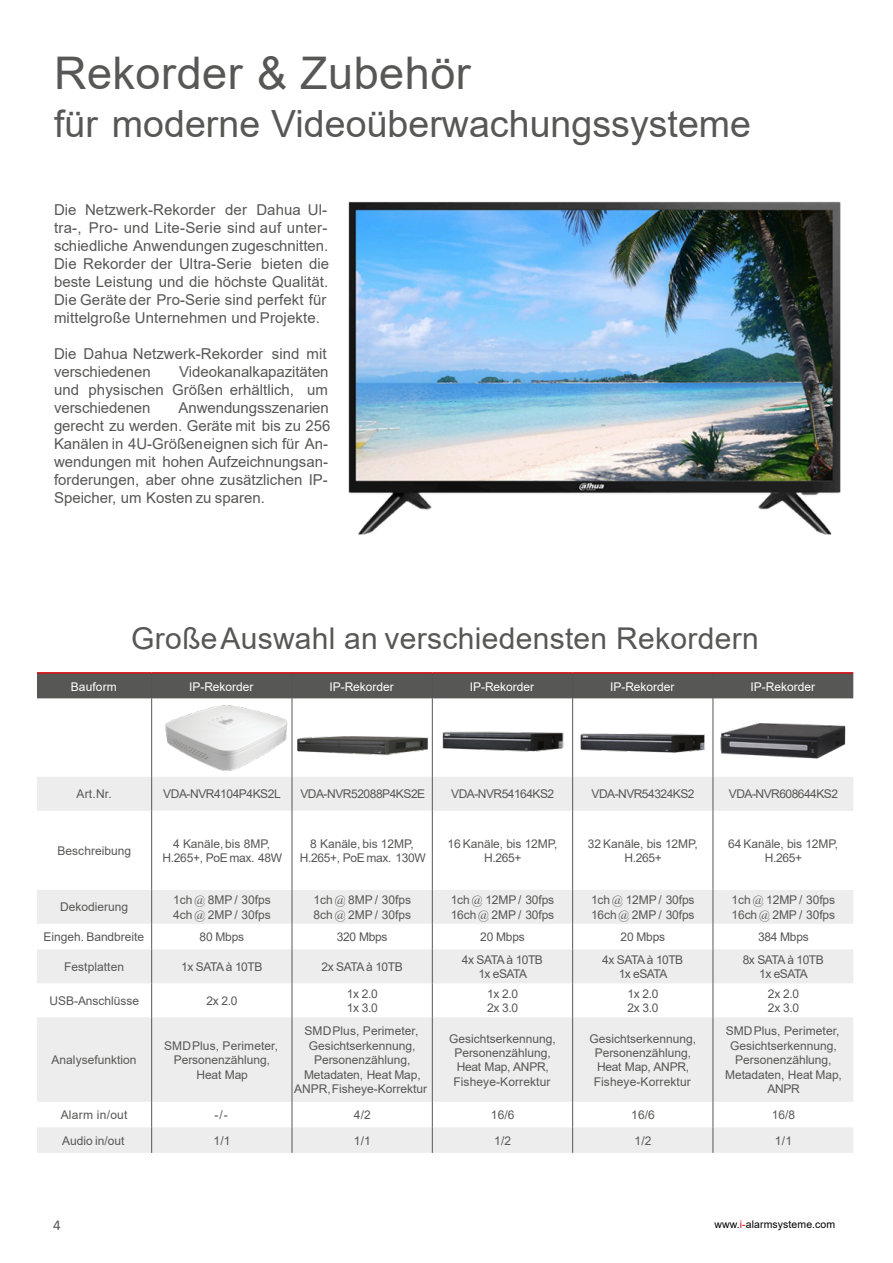
<style>
.page{position:relative;width:893px;height:1263px;background:#fff}
.page>*{position:absolute;margin:0;border:0;box-sizing:border-box;transform-origin:0 0}
.t1{font:45px "Arial";letter-spacing:.01em;color:#575756}
.t2{font:37.5px "Arial";color:#575756}
.t3{font:30px "Arial";letter-spacing:.01em;color:#575756}
.t4{font:15px/18px "Arial";color:#575756}
.t5{font:15px "Calibri";color:#575756}
.t6{font:12px/14.4px "Arial";letter-spacing:-.005em;color:#575756;text-align:center}
.t7{font:12px/14.4px "Arial";letter-spacing:-.04em;color:#575756;text-align:center}
.t8{font:12px "Arial";color:#fff}
.t9{font:12px "Arial";letter-spacing:.02em;color:#575756}
.t10{font:10.5px "Arial";letter-spacing:.01em;color:#000}
.s1{font-family:"Bookman Old Style"}
.s2{color:#db0812}
</style>
<div class="page">
<svg style="left:37px;top:777px;width:816px;height:376px;fill:#ededed"></svg>
<svg style="left:152px;top:811px;width:280px;height:79px"></svg>
<div style="left:713px;top:811px;width:140px;height:79px;background:#fff"></div>
<svg style="left:152px;top:949px;width:701px;height:204px;fill:#ededed"></svg>
<div style="left:37px;top:674px;width:816px;height:24px;background:#575756"></div>
<hr style="left:37px;top:672px;width:115px;height:2px;background:#db0913">
<hr style="left:152px;top:672px;width:140px;height:2px;background:#db0913">
<hr style="left:292px;top:672px;width:140px;height:2px;background:#db0913">
<hr style="left:432px;top:672px;width:141px;height:2px;background:#db0913">
<hr style="left:573px;top:672px;width:140px;height:2px;background:#db0913">
<hr style="left:713px;top:672px;width:140px;height:2px;background:#db0913">
<hr style="left:151px;top:698px;width:1px;height:79px;background:#575756">
<hr style="left:151px;top:777px;width:1px;height:34px;background:#575756">
<hr style="left:151px;top:811px;width:1px;height:79px;background:#575756">
<hr style="left:151px;top:890px;width:1px;height:34px;background:#575756">
<svg style="left:151px;top:924px;width:1px;height:25px"></svg>
<hr style="left:151px;top:949px;width:1px;height:34px;background:#575756">
<hr style="left:151px;top:983px;width:1px;height:34px;background:#575756">
<hr style="left:151px;top:1017px;width:1px;height:85px;background:#575756">
<svg style="left:151px;top:1102px;width:1px;height:51px"></svg>
<hr style="left:292px;top:698px;width:1px;height:79px;background:#575756">
<hr style="left:292px;top:777px;width:1px;height:34px;background:#575756">
<hr style="left:292px;top:811px;width:1px;height:79px;background:#575756">
<hr style="left:292px;top:890px;width:1px;height:34px;background:#575756">
<svg style="left:292px;top:924px;width:1px;height:25px"></svg>
<hr style="left:292px;top:949px;width:1px;height:34px;background:#575756">
<hr style="left:292px;top:983px;width:1px;height:34px;background:#575756">
<hr style="left:292px;top:1017px;width:1px;height:85px;background:#575756">
<svg style="left:292px;top:1102px;width:1px;height:51px"></svg>
<hr style="left:432px;top:698px;width:1px;height:79px;background:#575756">
<hr style="left:432px;top:777px;width:1px;height:34px;background:#575756">
<hr style="left:432px;top:811px;width:1px;height:79px;background:#575756">
<hr style="left:432px;top:890px;width:1px;height:34px;background:#575756">
<svg style="left:432px;top:924px;width:1px;height:25px"></svg>
<hr style="left:432px;top:949px;width:1px;height:34px;background:#575756">
<hr style="left:432px;top:983px;width:1px;height:34px;background:#575756">
<hr style="left:432px;top:1017px;width:1px;height:85px;background:#575756">
<svg style="left:432px;top:1102px;width:1px;height:51px"></svg>
<hr style="left:572px;top:698px;width:1px;height:79px;background:#575756">
<hr style="left:572px;top:777px;width:1px;height:34px;background:#575756">
<hr style="left:572px;top:811px;width:1px;height:79px;background:#575756">
<hr style="left:572px;top:890px;width:1px;height:34px;background:#575756">
<svg style="left:572px;top:924px;width:1px;height:25px"></svg>
<hr style="left:572px;top:949px;width:1px;height:34px;background:#575756">
<hr style="left:572px;top:983px;width:1px;height:34px;background:#575756">
<hr style="left:572px;top:1017px;width:1px;height:85px;background:#575756">
<svg style="left:572px;top:1102px;width:1px;height:51px"></svg>
<hr style="left:713px;top:698px;width:1px;height:79px;background:#575756">
<hr style="left:713px;top:777px;width:1px;height:34px;background:#575756">
<hr style="left:713px;top:811px;width:1px;height:79px;background:#575756">
<hr style="left:713px;top:890px;width:1px;height:34px;background:#575756">
<svg style="left:713px;top:924px;width:1px;height:25px"></svg>
<hr style="left:713px;top:949px;width:1px;height:34px;background:#575756">
<hr style="left:713px;top:983px;width:1px;height:34px;background:#575756">
<hr style="left:713px;top:1017px;width:1px;height:85px;background:#575756">
<svg style="left:713px;top:1102px;width:1px;height:51px"></svg>
<img style="left:442px;top:731px;width:122px;height:21px">
<img style="left:580px;top:733px;width:125px;height:20px">
<img style="left:720px;top:723px;width:126px;height:36px">
<img style="left:297px;top:736px;width:131px;height:20px">
<img style="left:165px;top:705px;width:123px;height:66px">
<img style="left:348px;top:201px;width:493px;height:334px">
<h1 class="t1" style="left:54px;top:56px;width:418px">Rekorder &amp; Zubehör</h1>
<h2 class="t2" style="left:54px;top:109px;width:699px">für moderne Videoüberwachungssysteme</h2>
<p class="t4" style="left:54px;top:202px;width:277px">Die Netzwerk-Rekorder der Dahua Ul&shy;tra-, Pro- und Lite-Serie sind auf unter&shy;schiedliche Anwendungen zugeschnitten.<br>Die Rekorder der Ultra-Serie bieten die beste Leistung und die höchste Qualität.<br>Die Geräte der Pro-Serie sind perfekt für mittelgroße Unternehmen und Projekte.</p>
<p class="t4" style="left:54px;top:346px;width:274px">Die Dahua Netzwerk-Rekorder sind mit verschiedenen</p>
<p class="t4" style="left:54px;top:364px;width:276px;text-align:justify;text-indent:125px">Videokanalkapazitäten und physischen Größen erhältlich, um verschiedenen</p>
<p class="t4" style="left:54px;top:400px;width:278px;text-indent:125px">Anwendungsszenarien gerecht zu werden. Geräte mit bis zu 256<br>Kanälen in 4U-Größen eignen sich für An&shy;wendungen mit hohen Aufzeichnungsan&shy;forderungen, aber ohne zusätzlichen IP-Speicher, um Kosten zu sparen.</p>
<h3 class="t3" style="left:131px;top:628px;width:629px">Große Auswahl an verschiedensten Rekordern</h3>
<p class="t8" style="left:71px;top:682px;width:48px">Bauform</p>
<p class="t8" style="left:189px;top:682px;width:66px">IP-Rekorder</p>
<p class="t8" style="left:329px;top:682px;width:66px">IP-Rekorder</p>
<p class="t8" style="left:470px;top:682px;width:66px">IP-Rekorder</p>
<p class="t8" style="left:610px;top:682px;width:66px">IP-Rekorder</p>
<p class="t8" style="left:751px;top:682px;width:66px">IP-Rekorder</p>
<p class="t6" style="left:77px;top:788px;width:37px">Art.Nr.</p>
<p class="t7" style="left:163px;top:788px;width:119px">VDA-NVR4104P4KS2L</p>
<p class="t7" style="left:300px;top:788px;width:126px">VDA-NVR52088P4KS2E</p>
<p class="t7" style="left:451px;top:788px;width:105px">VDA-NVR54164KS2</p>
<p class="t7" style="left:591px;top:788px;width:105px">VDA-NVR54324KS2</p>
<p class="t7" style="left:729px;top:788px;width:111px">VDA-NVR608644KS2</p>
<p class="t6" style="left:58px;top:845px;width:75px">Beschreibung</p>
<p class="t6" style="left:163px;top:837px;width:121px">4 Kanäle, bis 8MP,<br>H.265+, PoE max. 48W</p>
<p class="t6" style="left:300px;top:837px;width:127px">8 Kanäle, bis 12MP,<br>H.265+, PoE max. 130W</p>
<p class="t6" style="left:447px;top:837px;width:112px">16 Kanäle, bis 12MP,<br>H.265+</p>
<p class="t6" style="left:588px;top:837px;width:112px">32 Kanäle, bis 12MP,<br>H.265+</p>
<p class="t6" style="left:728px;top:837px;width:112px">64 Kanäle, bis 12MP,<br>H.265+</p>
<p class="t6" style="left:60px;top:901px;width:70px">Dekodierung</p>
<p class="t6" style="left:173px;top:894px;width:99px;text-align:left">1ch <span class="s1">@</span> 8MP / 30fps<br>4ch <span class="s1">@</span> 2MP / 30fps</p>
<p class="t6" style="left:313px;top:894px;width:99px;text-align:left">1ch <span class="s1">@</span> 8MP / 30fps<br>8ch <span class="s1">@</span> 2MP / 30fps</p>
<p class="t6" style="left:451px;top:894px;width:105px;text-align:left">1ch <span class="s1">@</span> 12MP / 30fps<br>16ch <span class="s1">@</span> 2MP / 30fps</p>
<p class="t6" style="left:591px;top:894px;width:105px;text-align:left">1ch <span class="s1">@</span> 12MP / 30fps<br>16ch <span class="s1">@</span> 2MP / 30fps</p>
<p class="t6" style="left:731px;top:894px;width:105px;text-align:left">1ch <span class="s1">@</span> 12MP / 30fps<br>16ch <span class="s1">@</span> 2MP / 30fps</p>
<p class="t6" style="left:44px;top:931px;width:102px">Eingeh. Bandbreite</p>
<p class="t6" style="left:200px;top:931px;width:46px">80 Mbps</p>
<p class="t6" style="left:337px;top:931px;width:52px">320 Mbps</p>
<p class="t6" style="left:480px;top:931px;width:46px">20 Mbps</p>
<p class="t6" style="left:621px;top:931px;width:46px">20 Mbps</p>
<p class="t6" style="left:758px;top:931px;width:52px">384 Mbps</p>
<p class="t6" style="left:64px;top:961px;width:61px">Festplatten</p>
<p class="t7" style="left:181px;top:961px;width:83px">1x SATA à 10TB</p>
<p class="t7" style="left:322px;top:961px;width:83px">2x SATA à 10TB</p>
<p class="t7" style="left:462px;top:953px;width:83px">4x SATA à 10TB<br>1x eSATA</p>
<p class="t7" style="left:602px;top:953px;width:83px">4x SATA à 10TB<br>1x eSATA</p>
<p class="t7" style="left:743px;top:953px;width:83px">8x SATA à 10TB<br>1x eSATA</p>
<p class="t6" style="left:49px;top:995px;width:91px">USB-Anschlüsse</p>
<p class="t6" style="left:206px;top:995px;width:33px">2x 2.0</p>
<p class="t6" style="left:347px;top:987px;width:33px;text-align:left">1x 2.0<br>1x 3.0</p>
<p class="t6" style="left:487px;top:987px;width:33px;text-align:left">1x 2.0<br>2x 3.0</p>
<p class="t6" style="left:627px;top:987px;width:33px;text-align:left">1x 2.0<br>2x 3.0</p>
<p class="t6" style="left:768px;top:987px;width:33px;text-align:left">2x 2.0<br>2x 3.0</p>
<p class="t6" style="left:52px;top:1054px;width:87px">Analysefunktion</p>
<p class="t6" style="left:164px;top:1039px;width:115px">SMD Plus, Perimeter,<br>Personenzählung,<br>Heat Map</p>
<p class="t6" style="left:294px;top:1025px;width:134px">SMD Plus, Perimeter,<br>Gesichtserkennung,<br>Personenzählung,<br>Metadaten, Heat Map,<br>ANPR, Fisheye-Korrektur</p>
<p class="t6" style="left:449px;top:1032px;width:108px">Gesichtserkennung,<br>Personenzählung,<br>Heat Map, ANPR,<br>Fisheye-Korrektur</p>
<p class="t6" style="left:590px;top:1032px;width:108px">Gesichtserkennung,<br>Personenzählung,<br>Heat Map, ANPR,<br>Fisheye-Korrektur</p>
<p class="t6" style="left:725px;top:1025px;width:118px">SMD Plus, Perimeter,<br>Gesichtserkennung,<br>Personenzählung,<br>Metadaten, Heat Map,<br>ANPR</p>
<p class="t9" style="left:61px;top:1110px;width:68px">Alarm in/out</p>
<p class="t6" style="left:215px;top:1109px;width:15px">-/-</p>
<p class="t6" style="left:354px;top:1109px;width:19px">4/2</p>
<p class="t6" style="left:491px;top:1109px;width:25px">16/6</p>
<p class="t6" style="left:631px;top:1109px;width:25px">16/6</p>
<p class="t6" style="left:772px;top:1109px;width:25px">16/8</p>
<p class="t6" style="left:62px;top:1134px;width:64px">Audio in/out</p>
<p class="t6" style="left:213px;top:1134px;width:19px">1/1</p>
<p class="t6" style="left:354px;top:1134px;width:19px">1/1</p>
<p class="t6" style="left:494px;top:1134px;width:19px">1/2</p>
<p class="t6" style="left:634px;top:1134px;width:19px">1/2</p>
<p class="t6" style="left:775px;top:1134px;width:19px">1/1</p>
<p class="t5" style="left:53px;top:1219px;width:9px">4</p>
<p class="t10" style="left:714px;top:1220px;width:122px">www.<span class="s2">i-</span>alarmsysteme.com</p>
</div>
